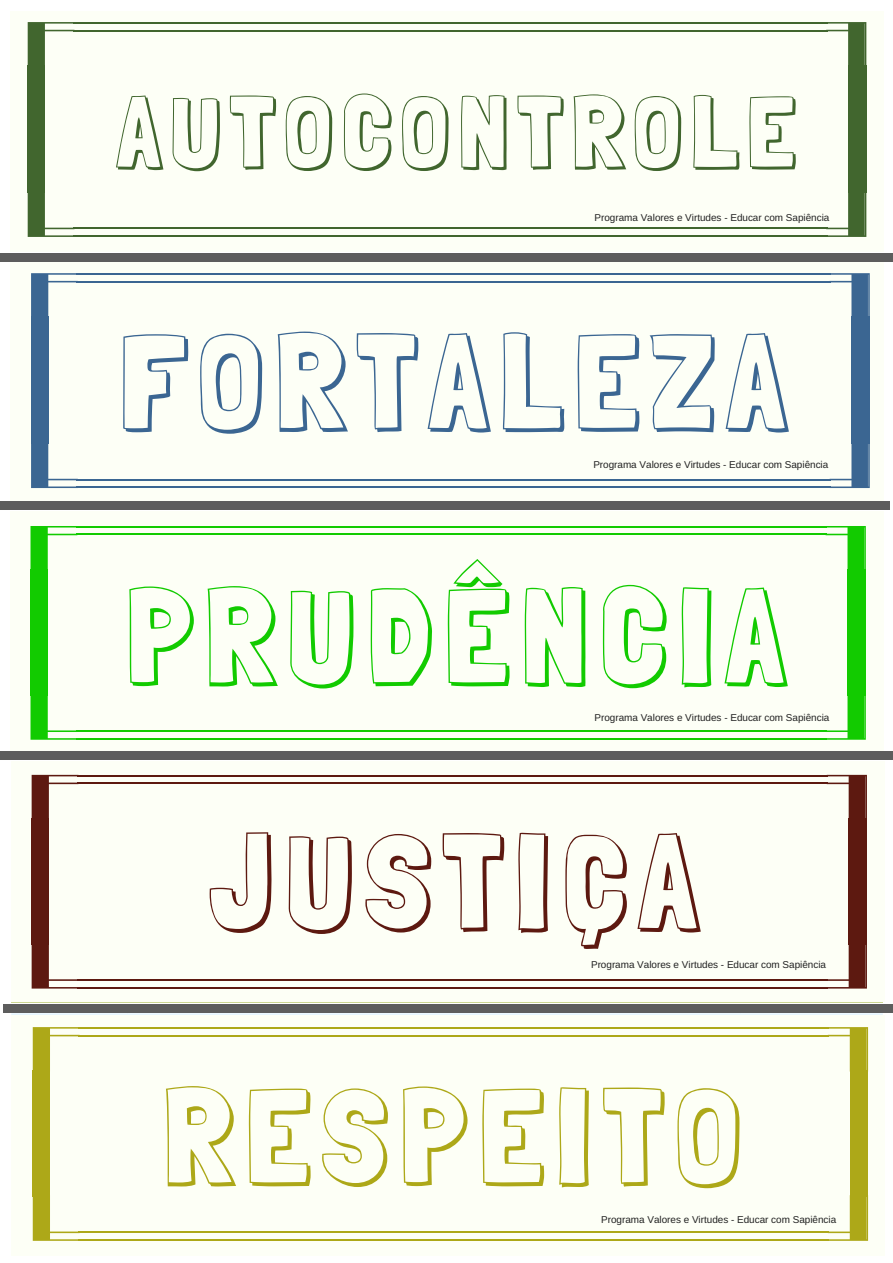
<style>
.page{position:relative;width:893px;height:1263px;background:#fff}
.page>*{position:absolute;margin:0;border:0;box-sizing:border-box;transform-origin:0 0}
.t1{font:132.45px "Londrina Shadow";letter-spacing:.1em;color:#12cb00}
.t2{font:132.45px "Londrina Shadow";letter-spacing:.1em;color:#3b6692}
.t3{font:132.45px "Londrina Shadow";letter-spacing:.1em;color:#ada818}
.t4{font:132.45px "Londrina Shadow";letter-spacing:.1em;color:#5d1910}
.t5{font:99.3px "Londrina Shadow";letter-spacing:.1em;color:#41662e}
.t6{font:9.9px "Arimo";color:#222}
</style>
<div class="page">
<div style="left:10px;top:11px;width:874px;height:241px;background:#fdfff6"></div>
<svg style="left:826px;top:22px;width:40px;height:43px"></svg>
<hr style="left:73px;top:30px;width:754px;height:1px;background:#41662e">
<hr style="left:73px;top:22px;width:754px;height:2px;background:#41662e">
<svg style="left:28px;top:22px;width:46px;height:43px"></svg>
<div style="left:28px;top:65px;width:17px;height:128px;background:#41662e"></div>
<svg style="left:28px;top:193px;width:46px;height:44px"></svg>
<hr style="left:73px;top:235px;width:754px;height:2px;background:#41662e">
<hr style="left:73px;top:228px;width:754px;height:1px;background:#41662e">
<svg style="left:826px;top:193px;width:40px;height:44px"></svg>
<div style="left:848px;top:65px;width:17px;height:128px;background:#41662e"></div>
<hr style="left:865px;top:65px;width:1px;height:128px;background:#41662e">
<div style="left:10px;top:511px;width:874px;height:241px;background:#fdfff6"></div>
<svg style="left:826px;top:526px;width:40px;height:43px"></svg>
<hr style="left:76px;top:534px;width:751px;height:1px;background:#12cb00">
<hr style="left:76px;top:526px;width:751px;height:1px;background:#12cb00">
<svg style="left:31px;top:526px;width:46px;height:43px"></svg>
<div style="left:31px;top:569px;width:17px;height:126px;background:#12cb00"></div>
<svg style="left:31px;top:695px;width:45px;height:45px"></svg>
<hr style="left:76px;top:738px;width:751px;height:2px;background:#12cb00">
<hr style="left:76px;top:730px;width:751px;height:2px;background:#12cb00">
<svg style="left:827px;top:695px;width:39px;height:45px"></svg>
<div style="left:847px;top:569px;width:17px;height:126px;background:#12cb00"></div>
<hr style="left:864px;top:569px;width:2px;height:126px;background:#12cb00">
<div style="left:10px;top:261px;width:874px;height:241px;background:#fdfff6"></div>
<svg style="left:830px;top:273px;width:40px;height:43px"></svg>
<hr style="left:77px;top:281px;width:754px;height:1px;background:#3b6692">
<hr style="left:77px;top:273px;width:754px;height:2px;background:#3b6692">
<svg style="left:31px;top:273px;width:47px;height:45px"></svg>
<div style="left:31px;top:316px;width:17px;height:128px;background:#3b6692"></div>
<svg style="left:31px;top:442px;width:47px;height:46px"></svg>
<hr style="left:77px;top:486px;width:754px;height:2px;background:#3b6692">
<hr style="left:77px;top:479px;width:754px;height:1px;background:#3b6692">
<svg style="left:830px;top:444px;width:40px;height:44px"></svg>
<div style="left:851px;top:316px;width:17px;height:128px;background:#3b6692"></div>
<hr style="left:868px;top:316px;width:2px;height:128px;background:#3b6692">
<div style="left:11px;top:761px;width:874px;height:241px;background:#fdfff6"></div>
<svg style="left:827px;top:775px;width:40px;height:44px"></svg>
<hr style="left:77px;top:782px;width:751px;height:2px;background:#5d1910">
<hr style="left:77px;top:775px;width:751px;height:1px;background:#5d1910">
<svg style="left:32px;top:775px;width:46px;height:43px"></svg>
<div style="left:32px;top:818px;width:17px;height:126px;background:#5d1910"></div>
<svg style="left:32px;top:944px;width:45px;height:44px"></svg>
<hr style="left:77px;top:987px;width:751px;height:1px;background:#5d1910">
<hr style="left:77px;top:979px;width:751px;height:2px;background:#5d1910">
<svg style="left:828px;top:943px;width:39px;height:45px"></svg>
<div style="left:849px;top:818px;width:16px;height:126px;background:#5d1910"></div>
<hr style="left:865px;top:818px;width:2px;height:126px;background:#5d1910">
<div style="left:11px;top:1014px;width:874px;height:241px;background:#fdfff6"></div>
<svg style="left:828px;top:1027px;width:40px;height:44px"></svg>
<hr style="left:78px;top:1035px;width:751px;height:1px;background:#ada818">
<hr style="left:78px;top:1027px;width:751px;height:2px;background:#ada818">
<svg style="left:33px;top:1027px;width:47px;height:43px"></svg>
<div style="left:33px;top:1070px;width:17px;height:126px;background:#ada818"></div>
<svg style="left:33px;top:1196px;width:47px;height:45px"></svg>
<hr style="left:78px;top:1239px;width:751px;height:2px;background:#ada818">
<hr style="left:78px;top:1231px;width:751px;height:2px;background:#ada818">
<svg style="left:828px;top:1195px;width:40px;height:46px"></svg>
<div style="left:850px;top:1070px;width:16px;height:126px;background:#ada818"></div>
<hr style="left:866px;top:1070px;width:2px;height:126px;background:#ada818">
<div style="left:0;top:752px;width:40px;height:8px;background:#5d5d5d"></div>
<div style="left:862px;top:752px;width:31px;height:8px;background:#5d5d5d"></div>
<div style="left:39px;top:752px;width:337px;height:8px;background:#5d5d5d"></div>
<div style="left:375px;top:752px;width:337px;height:8px;background:#5d5d5d"></div>
<div style="left:711px;top:752px;width:152px;height:8px;background:#5d5d5d"></div>
<div style="left:0;top:502px;width:45px;height:8px;background:#5d5d5d"></div>
<div style="left:841px;top:502px;width:49px;height:8px;background:#5d5d5d"></div>
<div style="left:43px;top:502px;width:337px;height:8px;background:#5d5d5d"></div>
<div style="left:379px;top:502px;width:337px;height:8px;background:#5d5d5d"></div>
<div style="left:715px;top:502px;width:128px;height:8px;background:#5d5d5d"></div>
<div style="left:3px;top:1004px;width:48px;height:8px;background:#5d5d5d"></div>
<div style="left:848px;top:1004px;width:45px;height:8px;background:#5d5d5d"></div>
<div style="left:50px;top:1004px;width:337px;height:8px;background:#5d5d5d"></div>
<div style="left:386px;top:1004px;width:337px;height:8px;background:#5d5d5d"></div>
<div style="left:722px;top:1004px;width:128px;height:8px;background:#5d5d5d"></div>
<div style="left:0;top:253px;width:39px;height:8px;background:#5d5d5d"></div>
<div style="left:846px;top:253px;width:47px;height:8px;background:#5d5d5d"></div>
<div style="left:38px;top:253px;width:337px;height:8px;background:#5d5d5d"></div>
<div style="left:374px;top:253px;width:337px;height:8px;background:#5d5d5d"></div>
<div style="left:710px;top:253px;width:137px;height:8px;background:#5d5d5d"></div>
<h2 class="t5" style="left:117px;top:73px;width:679px">AUTOCONTROLE</h2>
<p class="t6" style="left:594px;top:212px;width:237px">Programa Valores e Virtudes - Educar com Sapiência</p>
<h1 class="t2" style="left:119px;top:303px;width:667px">FORTALEZA</h1>
<p class="t6" style="left:593px;top:459px;width:237px">Programa Valores e Virtudes - Educar com Sapiência</p>
<h1 class="t1" style="left:126px;top:557px;width:659px">PRUDÊNCIA</h1>
<p class="t6" style="left:594px;top:712px;width:237px">Programa Valores e Virtudes - Educar com Sapiência</p>
<h1 class="t4" style="left:211px;top:803px;width:487px">JUSTIÇA</h1>
<p class="t6" style="left:591px;top:959px;width:237px">Programa Valores e Virtudes - Educar com Sapiência</p>
<h1 class="t3" style="left:163px;top:1057px;width:577px">RESPEITO</h1>
<p class="t6" style="left:601px;top:1214px;width:237px">Programa Valores e Virtudes - Educar com Sapiência</p>
</div>
